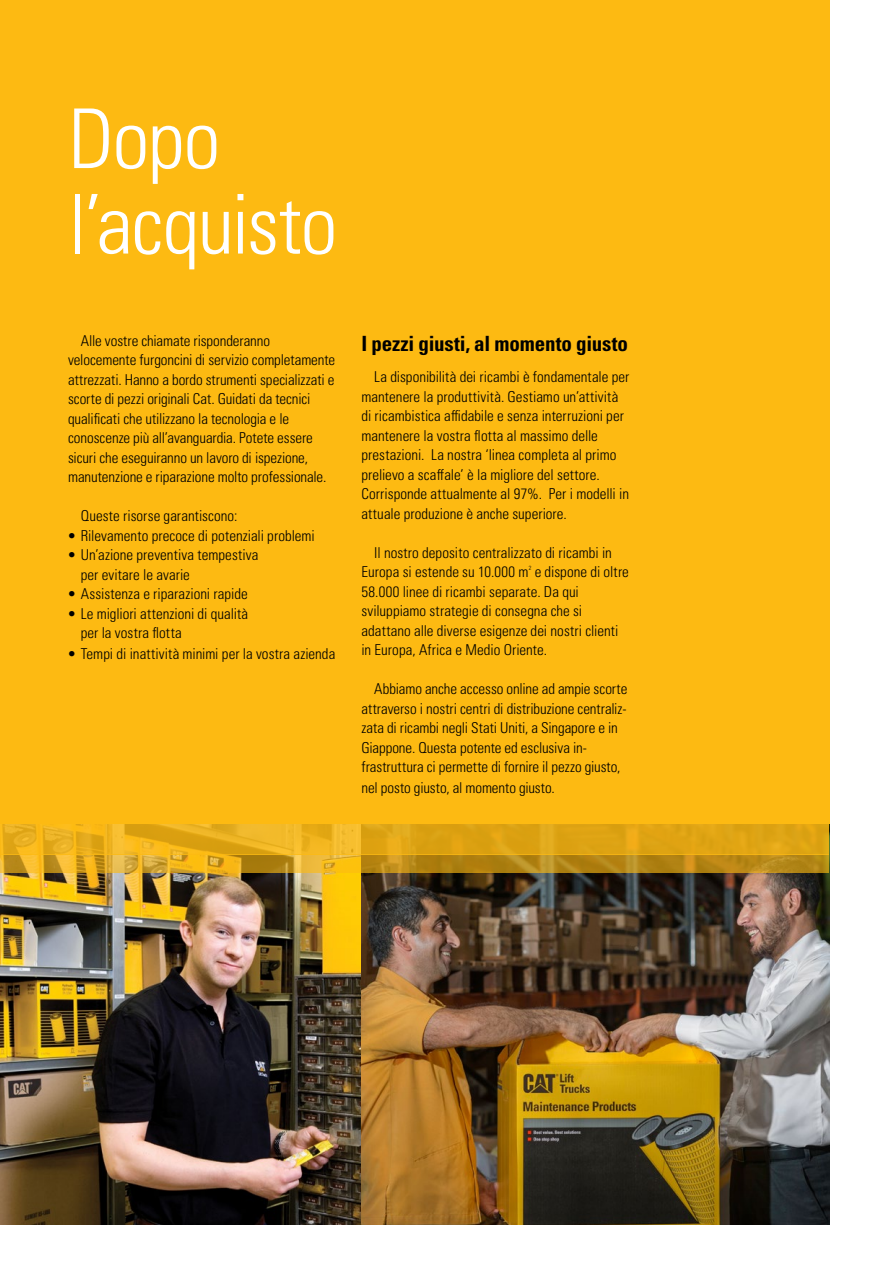
<style>
.page{position:relative;width:893px;height:1263px;background:#fff}
.page>*{position:absolute;margin:0;border:0;box-sizing:border-box;transform-origin:0 0}
.t1{font:82.5px/85.5px "Univers LTCYR 47 Light Cond";letter-spacing:-.015em;color:#fff}
.t2{font:21px "Univers LTCYR 67 Bold Cond";letter-spacing:-.005em;color:#000}
.t3{font:15px/19.5px "Univers LTCYR 47 Light Cond";color:#000}
.t4{font:6px "Univers LTCYR 47 Light Cond";color:#000}
</style>
<div class="page">
<img style="left:0;top:873px;width:829px;height:352px">
<div style="left:0;top:0;width:829px;height:823px;background:#fdba12"></div>
<svg style="left:0;top:823px;width:829px;height:32px;background:#e5aa18"></svg>
<svg style="left:0;top:855px;width:829px;height:18px;background:#c5941c"></svg>
<h1 class="t1" style="left:68px;top:92px;width:271px">Dopo l’acquisto</h1>
<p class="t3" style="left:68px;top:330px;width:269px;text-indent:13px">Alle vostre chiamate risponderanno velocemente furgoncini di servizio completamente attrezzati. Hanno a bordo strumenti specializzati e scorte di pezzi originali Cat. Guidati da tecnici qualificati che utilizzano la tecnologia e le conoscenze più all’avanguardia. Potete essere sicuri che eseguiranno un lavoro di ispezione, manutenzione e riparazione molto professionale.</p>
<p class="t3" style="left:81px;top:505px;width:158px">Queste risorse garantiscono:</p>
<p class="t3" style="left:68px;top:525px;width:248px">• Rilevamento precoce di potenziali problemi</p>
<p class="t3" style="left:81px;top:544px;width:179px;text-indent:-13px">• Un’azione preventiva tempestiva per evitare le avarie</p>
<p class="t3" style="left:68px;top:583px;width:181px">• Assistenza e riparazioni rapide</p>
<p class="t3" style="left:81px;top:603px;width:169px;text-indent:-13px">• Le migliori attenzioni di qualità per la vostra flotta</p>
<p class="t3" style="left:68px;top:643px;width:269px">• Tempi di inattività minimi per la vostra azienda</p>
<h2 class="t2" style="left:361px;top:330px;width:268px">I pezzi giusti, al momento giusto</h2>
<p class="t3" style="left:361px;top:366px;width:269px;text-indent:13px">La disponibilità dei ricambi è fondamentale per mantenere la produttività. Gestiamo un’attività di ricambistica affidabile e senza interruzioni per mantenere la vostra flotta al massimo delle prestazioni. La nostra ‘linea completa al primo prelievo a scaffale’ è la migliore del settore.<br>Corrisponde attualmente al 97%. Per i modelli in attuale produzione è anche superiore.</p>
<p class="t3" style="left:361px;top:542px;width:269px;text-align:center">Il nostro deposito centralizzato di ricambi in<br>Europa si estende su 10.000 m e dispone di oltre</p>
<p class="t4" style="left:529px;top:563px;width:4px">2</p>
<p class="t3" style="left:361px;top:581px;width:258px">58.000 linee di ricambi separate. Da qui sviluppiamo strategie di consegna che si adattano alle diverse esigenze dei nostri clienti in Europa, Africa e Medio Oriente.</p>
<p class="t3" style="left:361px;top:678px;width:267px;text-indent:13px">Abbiamo anche accesso online ad ampie scorte attraverso i nostri centri di distribuzione centraliz&shy;zata di ricambi negli Stati Uniti, a Singapore e in Giappone. Questa potente ed esclusiva in&shy;frastruttura ci permette di fornire il pezzo giusto,</p>
<p class="t3" style="left:361px;top:777px;width:195px">nel posto giusto, al momento giusto.</p>
</div>
